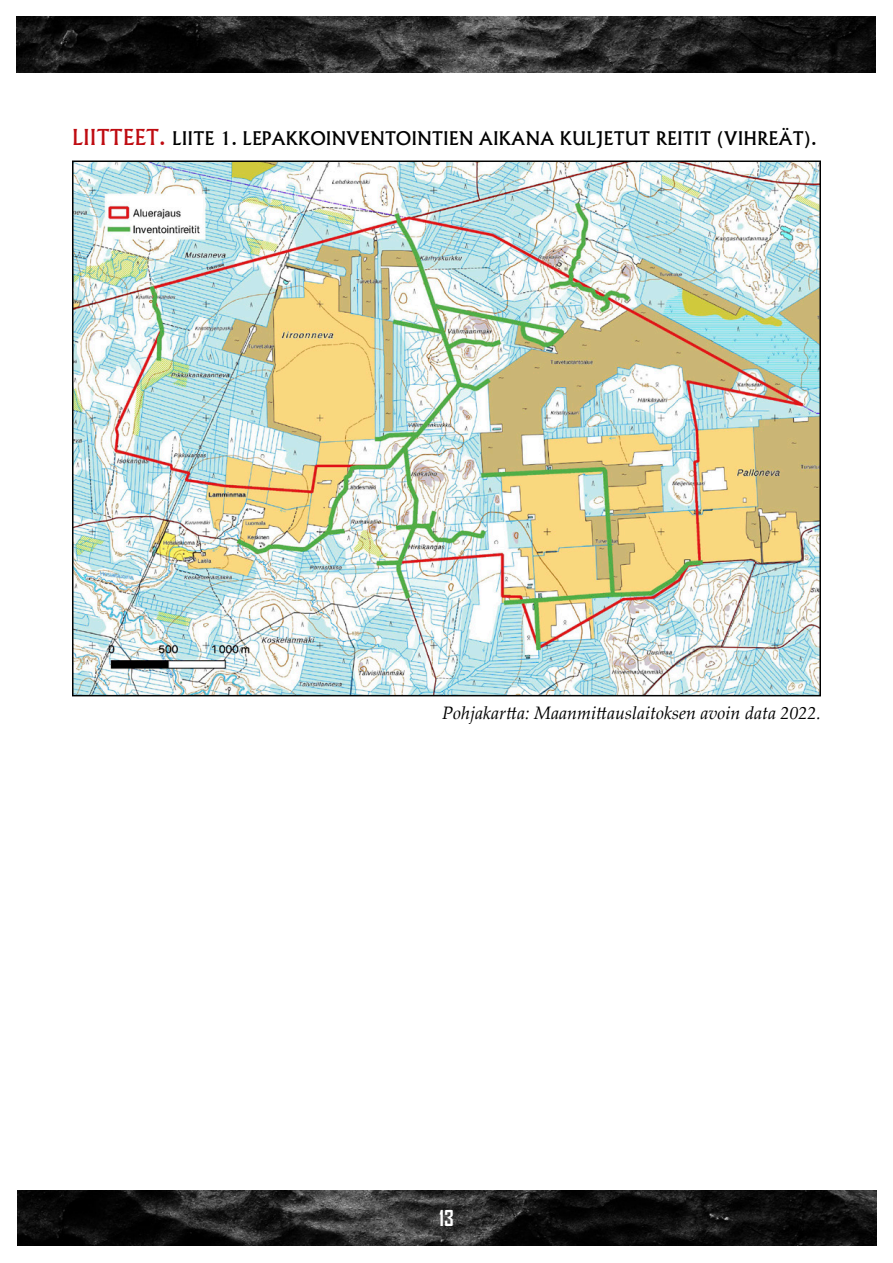
<style>
.page{position:relative;width:893px;height:1263px;background:#fff}
.page>*{position:absolute;margin:0;border:0;box-sizing:border-box;transform-origin:0 0}
.t1{font:700 21px "Agency FB";color:#fff}
.Perusotsikko{font:500 18px "Albertus";color:#000}
.Kuvateksti{font:italic 18px "Palatino Linotype";color:#000}
.s1{font-size:21px;color:#bf0c12}
</style>
<div class="page">
<img style="left:17px;top:17px;width:859px;height:55px">
<img style="left:17px;top:1191px;width:859px;height:55px">
<img style="left:75px;top:163px;width:743px;height:530px">
<p class="Perusotsikko" style="left:72px;top:127px;width:746px"><span class="s1">LIITTEET.</span> LIITE 1. LEPAKKOINVENTOINTIEN AIKANA KULJETUT REITIT (VIHREÄT).</p>
<p class="Kuvateksti" style="left:442px;top:700px;width:380px">Pohjakartta: Maanmittauslaitoksen avoin data 2022.</p>
<p class="t1" style="left:439px;top:1205px;width:16px">13</p>
</div>
